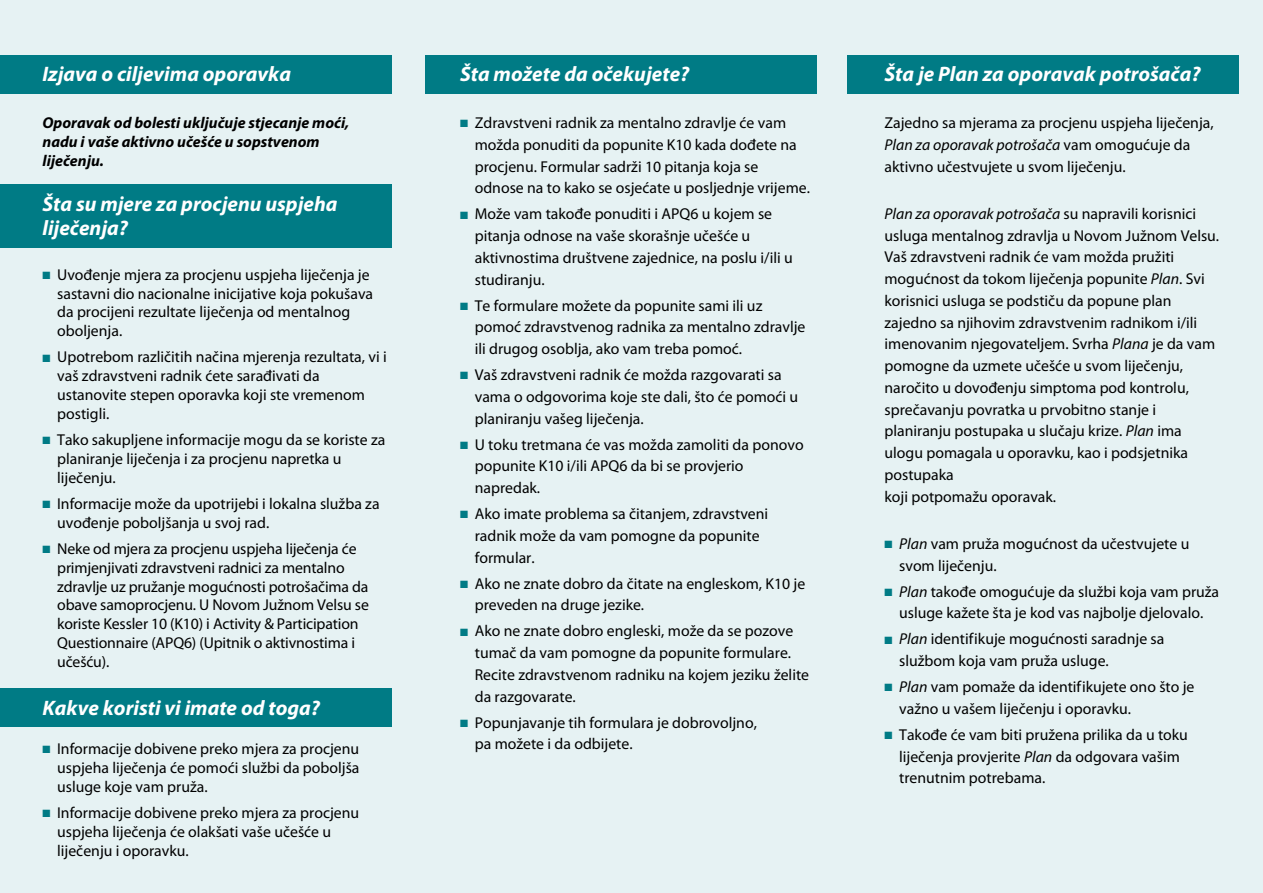
<style>
.page{position:relative;width:1263px;height:893px;background:#e6f2f3}
.page>*{position:absolute;margin:0;border:0;box-sizing:border-box;transform-origin:0 0}
.t1{font:italic 700 21px/24px "Myriad Pro";color:#fff}
.t2{font:15.75px/21.8px "Myriad Pro";color:#000}
.t3{font:italic 700 15.75px/18.9px "Myriad Pro";color:#000}
.s1{color:#007b85}
.s2{font-style:italic}
</style>
<div class="page">
<div style="left:0;top:55px;width:391px;height:39px;background:#007b85"></div>
<div style="left:425px;top:55px;width:391px;height:39px;background:#007b85"></div>
<div style="left:847px;top:55px;width:391px;height:38px;background:#007b85"></div>
<div style="left:0;top:184px;width:391px;height:64px;background:#007b85"></div>
<div style="left:0;top:689px;width:391px;height:38px;background:#007b85"></div>
<h1 class="t1" style="left:43px;top:61px;width:250px">Izjava o ciljevima oporavka</h1>
<p class="t3" style="left:43px;top:113px;width:308px">Oporavak od bolesti uključuje stjecanje moći, nadu i vaše aktivno učešće u sopstvenom liječenju.</p>
<h1 class="t1" style="left:43px;top:191px;width:296px">Šta su mjere za procjenu uspjeha liječenja?</h1>
<p class="t2" style="left:57px;top:265px;width:317px;line-height:18.9px;text-indent:-15px"><span class="s1">■</span> Uvođenje mjera za procjenu uspjeha liječenja je sastavni dio nacionalne inicijative koja pokušava da procijeni rezultate liječenja od mentalnog oboljenja.</p>
<p class="t2" style="left:57px;top:347px;width:331px;line-height:18.9px;text-indent:-15px"><span class="s1">■</span> Upotrebom različitih načina mjerenja rezultata, vi i vaš zdravstveni radnik ćete sarađivati da ustanovite stepen oporavka koji ste vremenom postigli.</p>
<p class="t2" style="left:57px;top:430px;width:330px;line-height:18.9px;text-indent:-15px"><span class="s1">■</span> Tako sakupljene informacije mogu da se koriste za planiranje liječenja i za procjenu napretka u liječenju.</p>
<p class="t2" style="left:57px;top:494px;width:324px;line-height:18.9px;text-indent:-15px"><span class="s1">■</span> Informacije može da upotrijebi i lokalna služba za uvođenje poboljšanja u svoj rad.</p>
<p class="t2" style="left:57px;top:539px;width:313px;line-height:18.9px;text-indent:-15px"><span class="s1">■</span> Neke od mjera za procjenu uspjeha liječenja će primjenjivati zdravstveni radnici za mentalno zdravlje uz pružanje mogućnosti potrošačima da obave samoprocjenu. U Novom Južnom Velsu se koriste Kessler 10 (K10) i Activity &amp; Participation Questionnaire (APQ6) (Upitnik o aktivnostima i učešću).</p>
<h1 class="t1" style="left:43px;top:695px;width:279px">Kakve koristi vi imate od toga?</h1>
<p class="t2" style="left:57px;top:739px;width:304px;line-height:18.9px;text-align:justify;text-indent:-15px"><span class="s1">■</span> Informacije dobivene preko mjera za procjenu uspjeha liječenja će pomoći službi da poboljša usluge koje vam pruža.</p>
<p class="t2" style="left:57px;top:803px;width:303px;line-height:18.9px;text-indent:-15px"><span class="s1">■</span> Informacije dobivene preko mjera za procjenu uspjeha liječenja će olakšati vaše učešće u liječenju i oporavku.</p>
<h1 class="t1" style="left:460px;top:61px;width:231px">Šta možete da očekujete?</h1>
<p class="t2" style="left:475px;top:112px;width:337px;text-indent:-15px"><span class="s1">■</span> Zdravstveni radnik za mentalno zdravlje će vam možda ponuditi da popunite K10 kada dođete na procjenu. Formular sadrži 10 pitanja koja se odnose na to kako se osjećate u posljednje vrijeme.</p>
<p class="t2" style="left:475px;top:203px;width:319px;text-indent:-15px"><span class="s1">■</span> Može vam takođe ponuditi i APQ6 u kojem se pitanja odnose na vaše skorašnje učešće u aktivnostima društvene zajednice, na poslu i/ili u studiranju.</p>
<p class="t2" style="left:475px;top:294px;width:332px;text-indent:-15px"><span class="s1">■</span> Te formulare možete da popunite sami ili uz pomoć zdravstvenog radnika za mentalno zdravlje ili drugog osoblja, ako vam treba pomoć.</p>
<p class="t2" style="left:475px;top:364px;width:325px;text-indent:-15px"><span class="s1">■</span> Vaš zdravstveni radnik će možda razgovarati sa vama o odgovorima koje ste dali, što će pomoći u planiranju vašeg liječenja.</p>
<p class="t2" style="left:475px;top:433px;width:330px;text-indent:-15px"><span class="s1">■</span> U toku tretmana će vas možda zamoliti da ponovo popunite K10 i/ili APQ6 da bi se provjerio napredak.</p>
<p class="t2" style="left:475px;top:503px;width:295px;text-indent:-15px"><span class="s1">■</span> Ako imate problema sa čitanjem, zdravstveni radnik može da vam pomogne da popunite formular.</p>
<p class="t2" style="left:475px;top:572px;width:332px;text-indent:-15px"><span class="s1">■</span> Ako ne znate dobro da čitate na engleskom, K10 je preveden na druge jezike.</p>
<p class="t2" style="left:475px;top:620px;width:336px;text-indent:-15px"><span class="s1">■</span> Ako ne znate dobro engleski, može da se pozove tumač da vam pomogne da popunite formulare.<br>Recite zdravstvenom radniku na kojem jeziku želite da razgovarate.</p>
<p class="t2" style="left:475px;top:711px;width:284px;text-indent:-15px"><span class="s1">■</span> Popunjavanje tih formulara je dobrovoljno, pa možete i da odbijete.</p>
<h1 class="t1" style="left:884px;top:61px;width:317px">Šta je Plan za oporavak potrošača?</h1>
<p class="t2" style="left:884px;top:112px;width:331px">Zajedno sa mjerama za procjenu uspjeha liječenja,<br><span class="s2">Plan za oporavak potrošača</span> vam omogućuje da aktivno učestvujete u svom liječenju.</p>
<p class="t2" style="left:884px;top:202px;width:336px"><span class="s2">Plan za oporavak potrošača</span> su napravili korisnici usluga mentalnog zdravlja u Novom Južnom Velsu.<br>Vaš zdravstveni radnik će vam možda pružiti mogućnost da tokom liječenja popunite <span class="s2">Plan</span>. Svi korisnici usluga se podstiču da popune plan zajedno sa njihovim zdravstvenim radnikom i/ili imenovanim njegovateljem. Svrha <span class="s2">Plana</span> je da vam pomogne da uzmete učešće u svom liječenju, naročito u dovođenju simptoma pod kontrolu, sprečavanju povratka u prvobitno stanje i planiranju postupaka u slučaju krize. <span class="s2">Plan</span> ima ulogu pomagala u oporavku, kao i podsjetnika postupaka<br>koji potpomažu oporavak.</p>
<p class="t2" style="left:899px;top:532px;width:292px;text-indent:-15px"><span class="s1">■</span> <span class="s2">Plan</span> vam pruža mogućnost da učestvujete u svom liječenju.</p>
<p class="t2" style="left:884px;top:580px;width:336px;text-align:center"><span class="s1">■</span> <span class="s2">Plan</span> takođe omogućuje da službi koja vam pruža usluge kažete šta je kod vas najbolje djelovalo.</p>
<p class="t2" style="left:899px;top:628px;width:267px;text-indent:-15px"><span class="s1">■</span> <span class="s2">Plan</span> identifikuje mogućnosti saradnje sa službom koja vam pruža usluge.</p>
<p class="t2" style="left:899px;top:676px;width:297px;text-indent:-15px"><span class="s1">■</span> <span class="s2">Plan</span> vam pomaže da identifikujete ono što je važno u vašem liječenju i oporavku.</p>
<p class="t2" style="left:899px;top:723px;width:290px;text-indent:-15px"><span class="s1">■</span> Takođe će vam biti pružena prilika da u toku liječenja provjerite <span class="s2">Plan</span> da odgovara vašim trenutnim potrebama.</p>
</div>
